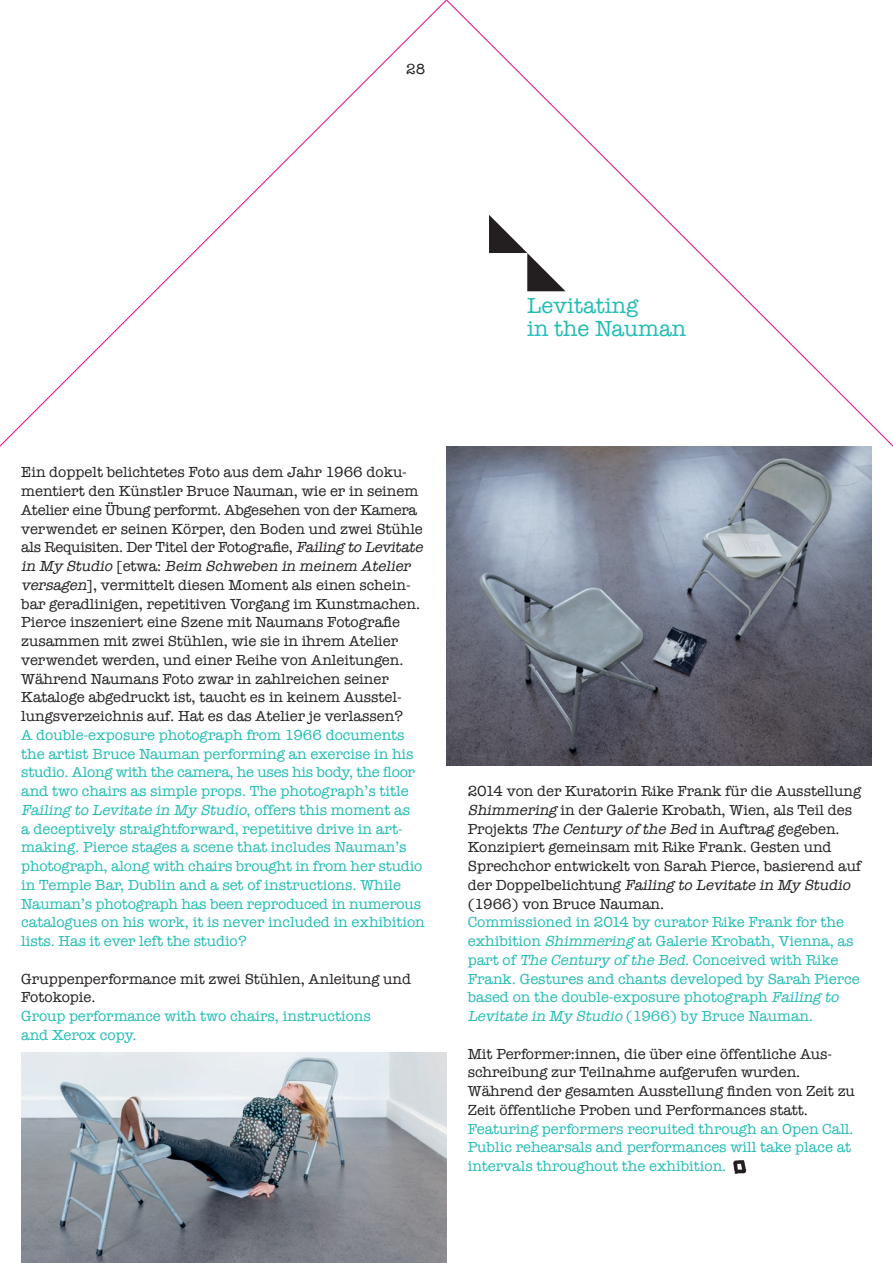
<style>
.page{position:relative;width:893px;height:1263px;background:#fff}
.page>*{position:absolute;margin:0;border:0;box-sizing:border-box;transform-origin:0 0}
.t1{font:22.5px/22.5px "American Typewriter";color:#22bcb5}
.t2{font:15px/18.8px "American Typewriter";color:#231f20}
.t3{font:15px/18.8px "American Typewriter";color:#22bcb5}
.s1{font-style:italic}
</style>
<div class="page">
<img style="left:21px;top:1052px;width:425px;height:211px">
<img style="left:733px;top:1160px;width:14px;height:14px">
<img style="left:446px;top:460px;width:426px;height:305px">
<svg style="left:448px;top:1px;width:445px;height:459px"></svg>
<svg style="left:0;top:0;width:448px;height:460px"></svg>
<p class="t2" style="left:406px;top:59px;width:21px">28</p>
<h1 class="t1" style="left:527px;top:294px;width:160px">Levitating<br>in the Nauman</h1>
<p class="t2" style="left:21px;top:462px;width:407px">Ein doppelt belichtetes Foto aus dem Jahr 1966 doku&shy;mentiert den Künstler Bruce Nauman, wie er in seinem Atelier eine Übung performt. Abgesehen von der Kamera verwendet er seinen Körper, den Boden und zwei Stühle als Requisiten. Der Titel der Fotografie, <span class="s1">Failing to Levitate in My Studio</span> [ e t w a : <span class="s1">Beim Schweben in meinem Atelier versagen</span>], vermittelt diesen Moment als einen schein&shy;bar geradlinigen, repetitiven Vorgang im Kunstmachen.<br>Pierce inszeniert eine Szene mit Naumans Fotografie zusammen mit zwei Stühlen, wie sie in ihrem Atelier verwendet werden, und einer Reihe von Anleitungen.<br>Während Naumans Foto zwar in zahlreichen seiner Kataloge abgedruckt ist, taucht es in keinem Ausstel&shy;lungsverzeichnis auf. Hat es das Atelier je verlassen?</p>
<p class="t3" style="left:21px;top:725px;width:405px">A double-exposure photograph from 1966 documents the artist Bruce Nauman performing an exercise in his studio. Along with the camera, he uses his body, the floor and two chairs as simple props. The photograph’s title <span class="s1">Failing to Levitate in My Studio</span>, o ffe r s t h i s m o m e n t a s<br>a deceptively straightforward, repetitive drive in art&shy;making. Pierce stages a scene that includes Nauman’s photograph, along with chairs brought in from her studio in Temple Bar, Dublin and a set of instructions. While Nauman’s photograph has been reproduced in numerous catalogues on his work, it is never included in exhibition lists. Has it ever left the studio?</p>
<p class="t2" style="left:21px;top:969px;width:391px">Gruppenperformance mit zwei Stühlen, Anleitung und<br>Fotokopie.</p>
<p class="t3" style="left:21px;top:1006px;width:351px">Group performance with two chairs, instructions and Xerox copy.</p>
<p class="t2" style="left:468px;top:781px;width:395px">2014 von der Kuratorin Rike Frank für die Ausstellung <span class="s1">Shimmering</span> in der Galerie Krobath, Wien, als Teil des Projekts <span class="s1">The Century of the Bed</span> in Auftrag gegeben.<br>Konzipiert gemeinsam mit Rike Frank. Gesten und Sprechchor entwickelt von Sarah Pierce, basierend auf d e r D o p p e l b e l i c h t u n g <span class="s1">Failing to Levitate in My Studio </span>(1966) von Bruce Nauman.</p>
<p class="t3" style="left:468px;top:912px;width:393px">Commissioned in 2014 by curator Rike Frank for the exhibition <span class="s1">Shimmering</span> at Galerie Krobath, Vienna, as part of <span class="s1">The Century of the Bed</span>. Conceived with Rike Frank. Gestures and chants developed by Sarah Pierce based on the double-exposure photograph <span class="s1">Failing to Levitate in My Studio</span> (1966) by Bruce Nauman.</p>
<p class="t2" style="left:468px;top:1044px;width:389px">Mit Performer:innen, die über eine öffentliche Aus&shy;schreibung zur Teilnahme aufgerufen wurden.<br>Während der gesamten Ausstellung finden von Zeit zu Zeit öffentliche Proben und Performances statt.</p>
<p class="t3" style="left:468px;top:1119px;width:387px">Featuring performers recruited through an Open Call.<br>Public rehearsals and performances will take place at intervals throughout the exhibition.</p>
</div>
